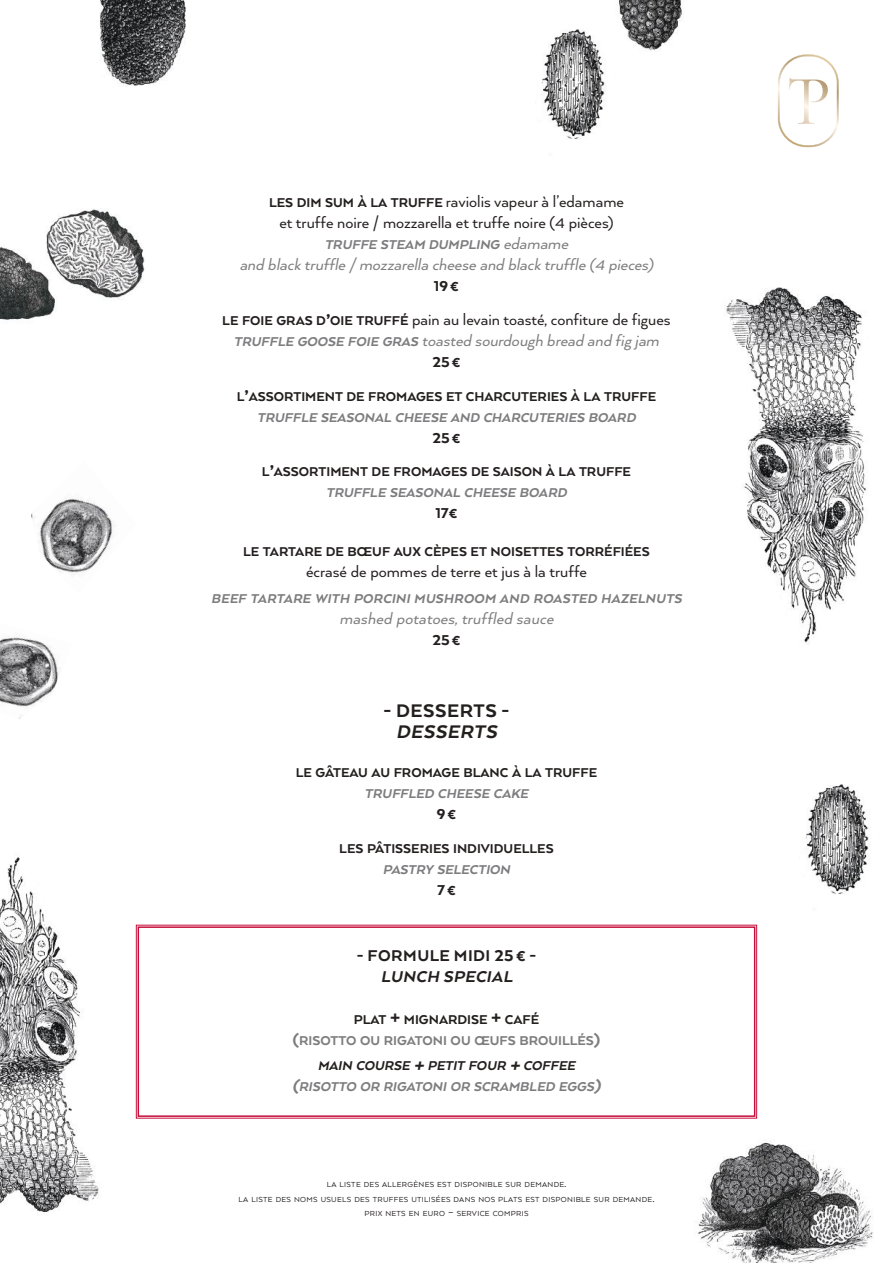
<style>
.page{position:relative;width:893px;height:1263px;background:#fff}
.page>*{position:absolute;margin:0;border:0;box-sizing:border-box;transform-origin:0 0}
.t1{font:700 21px "TRIAL Arquitecta Office";letter-spacing:.025em;color:#241f1f}
.t2{font:italic 700 21px "TRIAL Arquitecta Office";color:#241f1f}
.t3{font:18px/21px "TRIAL Arquitecta Office";color:#241f1f;text-align:center}
.t4{font:italic 18px "TRIAL Arquitecta Office";color:#7d7c7e}
.t5{font:700 18px/21px "TRIAL Arquitecta Office";letter-spacing:.025em;color:#241f1f;text-align:center}
.t6{font:700 16.5px "TRIAL Arquitecta Office";color:#241f1f}
.t7{font:700 14.7px/21px "TRIAL Arquitecta Office";color:#241f1f;text-align:center}
.t8{font:italic 700 14.7px/21px "TRIAL Arquitecta Office";color:#7d7c7e;text-align:center}
.t9{font:700 14.7px/21px "TRIAL Arquitecta Office";color:#7d7c7e;text-align:center}
.t10{font:8.4px/14.4px "TRIAL Arquitecta Office";letter-spacing:.035em;color:#241f1f;text-align:center}
.s1{font-weight:700;font-size:14.7px}
.s2{font-size:16.2px}
.s3{font-weight:400;font-size:18px}
.s4{font-size:15px}
.s5{font-weight:700;font-size:21px}
.s6{font-weight:700;font-style:italic;font-size:14.7px;color:#7d7c7e}
.s7{font-style:italic;color:#7d7c7e}
.s8{font-size:21px}
.s9{font-size:16.5px}
.s10{font-style:italic}
.s11{color:#241f1f}
.s12{font-size:21px;color:#241f1f}
.s13{font-size:18px}
.s14{font-size:12px}
</style>
<div class="page">
<svg style="left:136px;top:925px;width:621px;height:194px"></svg>
<div style="left:138px;top:926px;width:617px;height:191px;border:2px solid #c5103c"></div>
<svg style="left:778px;top:54px;width:61px;height:93px"></svg>
<img style="left:0;top:209px;width:145px;height:111px">
<img style="left:724px;top:287px;width:142px;height:357px">
<img style="left:0;top:857px;width:99px;height:356px">
<img style="left:619px;top:0;width:63px;height:51px">
<img style="left:542px;top:29px;width:64px;height:126px">
<img style="left:31px;top:498px;width:83px;height:77px">
<img style="left:0;top:636px;width:60px;height:83px">
<img style="left:697px;top:1142px;width:176px;height:121px">
<img style="left:99px;top:0;width:87px;height:87px">
<img style="left:806px;top:784px;width:64px;height:126px">
<p class="t3" style="left:269px;top:191px;width:356px"><span class="s1">LES DIM SUM À LA TRUFFE</span> raviolis vapeur à l’edamame et truffe noire / mozzarella et truffe noire (<span class="s2">4</span> pièces)</p>
<p class="t8" style="left:325px;top:234px;width:249px">TRUFFE STEAM DUMPLING <span class="s3">edamame</span></p>
<p class="t4" style="left:240px;top:254px;width:419px">and black truffle /mozzarella cheese and black truffle (<span class="s2">4</span> pieces)</p>
<p class="t6" style="left:434px;top:277px;width:27px">19<span class="s4">€</span></p>
<p class="t3" style="left:222px;top:309px;width:450px"><span class="s1">LE FOIE GRAS D</span><span class="s5">’</span><span class="s1">OIE TRUFFÉ</span> pain au levain toasté, confiture de figues<br><span class="s6">TRUFFLE GOOSE FOIE GRAS</span> <span class="s7">toasted sourdough bread and fig jam</span></p>
<p class="t6" style="left:432px;top:352px;width:30px">25<span class="s4">€</span></p>
<p class="t7" style="left:237px;top:386px;width:421px">L<span class="s8">’</span>ASSORTIMENT DE FROMAGES ET CHARCUTERIES À LA TRUFFE<br><span class="s7">TRUFFLE SEASONAL CHEESE AND CHARCUTERIES BOARD</span></p>
<p class="t6" style="left:432px;top:428px;width:30px">25<span class="s4">€</span></p>
<p class="t7" style="left:262px;top:461px;width:371px">L<span class="s8">’</span>ASSORTIMENT DE FROMAGES DE SAISON À LA TRUFFE<br><span class="s7">TRUFFLE SEASONAL CHEESE BOARD</span></p>
<p class="t6" style="left:435px;top:504px;width:24px">17<span class="s4">€</span></p>
<p class="t7" style="left:243px;top:541px;width:408px">LE TARTARE DE BŒUF AUX CÈPES ET NOISETTES TORRÉFIÉES</p>
<p class="t3" style="left:306px;top:561px;width:282px">écrasé de pommes de terre et jus à la truffe</p>
<p class="t8" style="left:211px;top:587px;width:475px">BEEF TARTARE WITH PORCINI MUSHROOM AND ROASTED HAZELNUTS</p>
<p class="t4" style="left:339px;top:608px;width:219px">mashed potatoes,truffled sauce</p>
<p class="t6" style="left:432px;top:630px;width:30px">25<span class="s4">€</span></p>
<h1 class="t1" style="left:384px;top:699px;width:127px">- DESSERTS -</h1>
<h1 class="t2" style="left:396px;top:720px;width:106px">DESSERTS</h1>
<p class="t7" style="left:296px;top:762px;width:303px">LE GÂTEAU AU FROMAGE BLANC À LA TRUFFE</p>
<p class="t8" style="left:365px;top:783px;width:168px">TRUFFLED CHEESE CAKE</p>
<p class="t6" style="left:437px;top:805px;width:21px">9<span class="s4">€</span></p>
<p class="t7" style="left:339px;top:838px;width:216px">LES PÂTISSERIES INDIVIDUELLES</p>
<p class="t8" style="left:383px;top:859px;width:132px">PASTRY SELECTION</p>
<p class="t6" style="left:437px;top:881px;width:20px">7<span class="s4">€</span></p>
<p class="t5" style="left:357px;top:945px;width:181px">- FORMULE MIDI 25 <span class="s9">€</span> -<br><span class="s10">LUNCH SPECIAL</span></p>
<p class="t9" style="left:293px;top:1009px;width:309px"><span class="s11">PLAT</span> <span class="s12">+</span> <span class="s11">MIGNARDISE</span> <span class="s12">+</span> <span class="s11">CAFÉ<br></span><span class="s13">(</span>RISOTTO OU RIGATONI OU ŒUFS BROUILLÉS<span class="s13">)</span></p>
<p class="t8" style="left:292px;top:1055px;width:313px"><span class="s11">MAIN COURSE</span> <span class="s12">+</span> <span class="s11">PETIT FOUR</span> <span class="s12">+</span> <span class="s11">COFFEE </span><span class="s13">(</span>RISOTTO OR RIGATONI OR SCRAMBLED EGGS<span class="s13">)</span></p>
<p class="t10" style="left:239px;top:1177px;width:417px">LA LISTE DES ALLERGÈNES EST DISPONIBLE SUR DEMANDE<span class="s14">.<br></span>LA LISTE DES NOMS USUELS DES TRUFFES UTILISÉES DANS NOS PLATS EST DISPONIBLE SUR DEMANDE<span class="s14">.<br></span>PRIX NETS EN EURO <span class="s14">–</span> SERVICE COMPRIS</p>
</div>
